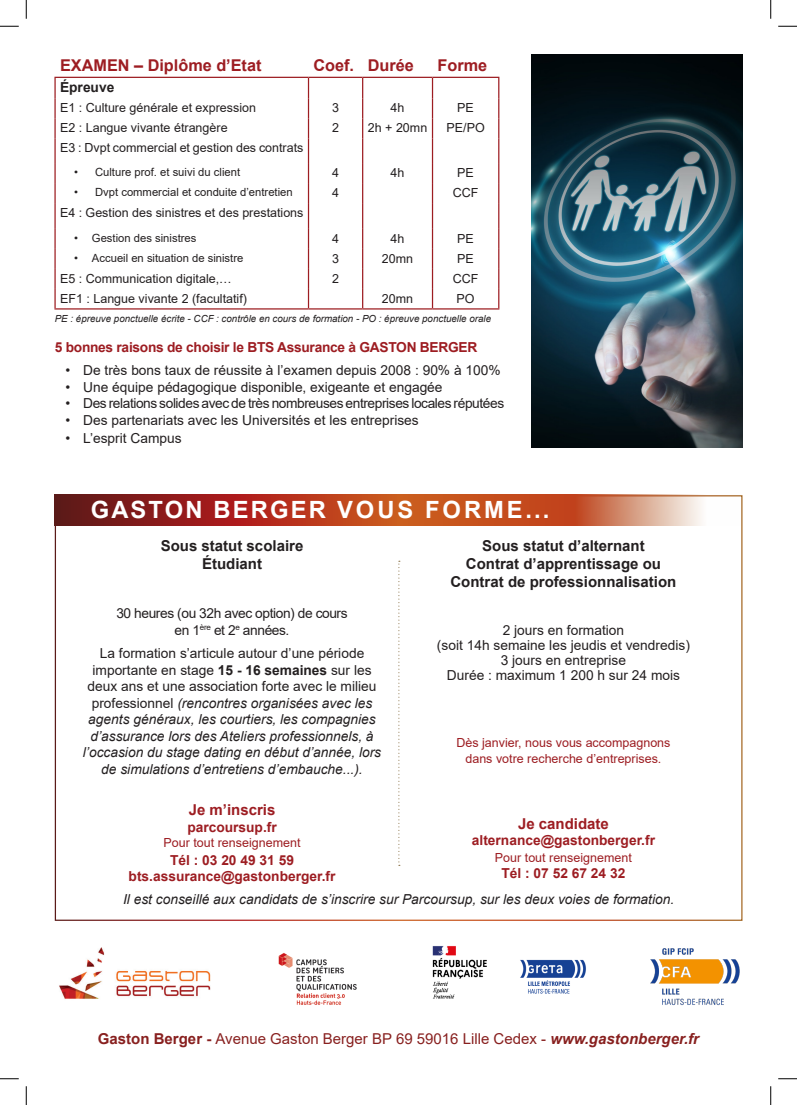
<style>
.page{position:relative;width:797px;height:1105px;background:#fff}
.page>*{position:absolute;margin:0;border:0;box-sizing:border-box;transform-origin:0 0}
.t1{font:700 23.75px "Arial";letter-spacing:.09em;color:#fff}
.t2{font:700 16.25px "Arial";color:#9d1d22}
.t3{font:700 15px/18px "Arial";color:#231f20;text-align:center}
.t4{font:15px "Arial";color:#88201f}
.t5{font:700 15px "Arial";color:#9d1d22}
.t6{font:italic 13.75px/16.5px "Arial";color:#231f20;text-align:center}
.t7{font:13.75px "Arial";color:#231f20}
.t8{font:13.75px "Arial";letter-spacing:-.03em;color:#231f20}
.t9{font:700 13.75px "Arial";color:#9d1d22}
.t10{font:700 13.75px "Arial";letter-spacing:-.02em;color:#9d1d22}
.t11{font:700 13.75px "Arial";color:#231f20}
.t12{font:12.5px "Arial";color:#231f20}
.t13{font:12.5px "Arial";color:#9d1d22}
.t14{font:11.25px "Arial";color:#231f20}
.TEXTE{font:italic 9.75px "Arial";color:#231f20}
.s1{font-style:normal}
.s2{font-weight:700;font-style:normal}
.s3{font-weight:700}
.s4{font-weight:700;font-style:italic}
</style>
<div class="page">
<hr style="left:54px;top:77px;width:254px;height:1px;background:#9d1d22">
<hr style="left:54px;top:78px;width:2px;height:20px;background:#9d1d22">
<hr style="left:308px;top:77px;width:54px;height:1px;background:#9d1d22">
<hr style="left:362px;top:77px;width:70px;height:1px;background:#9d1d22">
<hr style="left:432px;top:77px;width:67px;height:1px;background:#9d1d22">
<hr style="left:54px;top:98px;width:2px;height:20px;background:#9d1d22">
<hr style="left:54px;top:118px;width:2px;height:20px;background:#9d1d22">
<hr style="left:54px;top:138px;width:2px;height:25px;background:#9d1d22">
<hr style="left:54px;top:163px;width:2px;height:20px;background:#9d1d22">
<hr style="left:54px;top:183px;width:2px;height:20px;background:#9d1d22">
<hr style="left:54px;top:203px;width:2px;height:26px;background:#9d1d22">
<hr style="left:54px;top:229px;width:2px;height:20px;background:#9d1d22">
<hr style="left:54px;top:249px;width:2px;height:20px;background:#9d1d22">
<hr style="left:54px;top:269px;width:2px;height:20px;background:#9d1d22">
<svg style="left:54px;top:289px;width:2px;height:19px"></svg>
<svg style="left:308px;top:78px;width:1px;height:230px"></svg>
<svg style="left:362px;top:78px;width:1px;height:230px"></svg>
<svg style="left:432px;top:78px;width:1px;height:230px"></svg>
<svg style="left:498px;top:78px;width:1px;height:230px"></svg>
<hr style="left:54px;top:308px;width:254px;height:2px;background:#9d1d22">
<hr style="left:308px;top:308px;width:54px;height:2px;background:#9d1d22">
<hr style="left:362px;top:308px;width:70px;height:2px;background:#9d1d22">
<hr style="left:432px;top:308px;width:67px;height:2px;background:#9d1d22">
<svg style="left:55px;top:495px;width:686px;height:31px;background:#b8543b"></svg>
<svg style="left:398px;top:561px;width:2px;height:305px"></svg>
<img style="left:531px;top:55px;width:211px;height:393px">
<img style="left:59px;top:947px;width:46px;height:52px">
<img style="left:116px;top:970px;width:95px;height:27px">
<img style="left:650px;top:948px;width:90px;height:58px">
<img style="left:278px;top:953px;width:79px;height:52px">
<img style="left:432px;top:946px;width:154px;height:53px">
<svg style="left:0;top:25px;width:19px;height:2px"></svg>
<svg style="left:778px;top:25px;width:19px;height:2px"></svg>
<svg style="left:0;top:1078px;width:19px;height:1px"></svg>
<svg style="left:778px;top:1078px;width:19px;height:1px"></svg>
<svg style="left:25px;top:0;width:2px;height:19px"></svg>
<svg style="left:25px;top:1086px;width:2px;height:19px"></svg>
<svg style="left:770px;top:0;width:1px;height:19px"></svg>
<svg style="left:770px;top:1086px;width:1px;height:19px"></svg>
<p class="t2" style="left:60px;top:54px;width:203px">EXAMEN – Diplôme d’Etat</p>
<p class="t2" style="left:313px;top:54px;width:42px">Coef.</p>
<p class="t2" style="left:367px;top:54px;width:48px">Durée</p>
<p class="t2" style="left:437px;top:54px;width:51px">Forme</p>
<p class="t11" style="left:60px;top:78px;width:56px">Épreuve</p>
<p class="t12" style="left:60px;top:99px;width:197px">E1 : Culture générale et expression</p>
<p class="t12" style="left:332px;top:99px;width:8px">3</p>
<p class="t12" style="left:390px;top:99px;width:15px">4h</p>
<p class="t12" style="left:457px;top:99px;width:18px">PE</p>
<p class="t12" style="left:60px;top:119px;width:169px">E2 : Langue vivante étrangère</p>
<p class="t12" style="left:332px;top:119px;width:8px">2</p>
<p class="t12" style="left:368px;top:119px;width:61px">2h + 20mn</p>
<p class="t12" style="left:446px;top:119px;width:40px">PE/PO</p>
<p class="t12" style="left:60px;top:139px;width:245px">E3 : Dvpt commercial et gestion des contrats</p>
<p class="t14" style="left:74px;top:165px;width:167px">• Culture prof. et suivi du client</p>
<p class="t12" style="left:332px;top:164px;width:8px">4</p>
<p class="t12" style="left:390px;top:164px;width:15px">4h</p>
<p class="t12" style="left:457px;top:164px;width:18px">PE</p>
<p class="t14" style="left:74px;top:185px;width:220px">• Dvpt commercial et conduite d’entretien</p>
<p class="t12" style="left:332px;top:184px;width:8px">4</p>
<p class="t12" style="left:453px;top:184px;width:27px">CCF</p>
<p class="t12" style="left:60px;top:204px;width:245px">E4 : Gestion des sinistres et des prestations</p>
<p class="t14" style="left:74px;top:230px;width:124px">• Gestion des sinistres</p>
<p class="t12" style="left:332px;top:230px;width:8px">4</p>
<p class="t12" style="left:390px;top:230px;width:15px">4h</p>
<p class="t12" style="left:457px;top:230px;width:18px">PE</p>
<p class="t14" style="left:74px;top:250px;width:171px">• Accueil en situation de sinistre</p>
<p class="t12" style="left:332px;top:250px;width:8px">3</p>
<p class="t12" style="left:382px;top:250px;width:33px">20mn</p>
<p class="t12" style="left:457px;top:250px;width:18px">PE</p>
<p class="t12" style="left:60px;top:270px;width:173px">E5 : Communication digitale,…</p>
<p class="t12" style="left:332px;top:270px;width:8px">2</p>
<p class="t12" style="left:453px;top:270px;width:27px">CCF</p>
<p class="t12" style="left:60px;top:290px;width:188px">EF1 : Langue vivante 2 (facultatif)</p>
<p class="t12" style="left:382px;top:290px;width:33px">20mn</p>
<p class="t12" style="left:456px;top:290px;width:20px">PO</p>
<p class="TEXTE" style="left:55px;top:312px;width:438px">PE : épreuve ponctuelle écrite - CCF : contrôle en cours de formation - PO : épreuve ponctuelle orale</p>
<p class="t10" style="left:55px;top:337px;width:424px">5 bonnes raisons de choisir le BTS Assurance à GASTON BERGER</p>
<p class="t7" style="left:65px;top:361px;width:437px">• De très bons taux de réussite à l’examen depuis 2008 : 90% à 100%</p>
<p class="t7" style="left:65px;top:377px;width:378px">• Une équipe pédagogique disponible, exigeante et engagée</p>
<p class="t8" style="left:65px;top:394px;width:440px">• Des relations solides avec de très nombreuses entreprises locales réputées</p>
<p class="t7" style="left:65px;top:410px;width:355px">• Des partenariats avec les Universités et les entreprises</p>
<p class="t7" style="left:65px;top:428px;width:118px">• L’esprit Campus</p>
<p class="t1" style="left:91px;top:493px;width:460px">GASTON BERGER VOUS FORME...</p>
<p class="t3" style="left:161px;top:537px;width:144px">Sous statut scolaire</p>
<p class="t3" style="left:202px;top:555px;width:61px">Étudiant</p>
<p class="t8" style="left:116px;top:604px;width:233px">30 heures (ou 32h avec option) de cours</p>
<p class="t8" style="left:175px;top:620px;width:116px">en 1<sup>ère</sup> et 2<sup>e</sup> années.</p>
<p class="t6" style="left:83px;top:645px;width:300px"><span class="s1">La formation s’articule autour d’une période importante en stage</span> <span class="s2">15 - 16 semaines</span> <span class="s1">sur les deux ans et une association forte avec le milieu professionnel</span> (rencontres organisées avec les agents généraux, les courtiers, les compagnies d’assurance lors des Ateliers professionnels, à l’occasion du stage dating en début d’année, lors de simulations d’entretiens d’embauche...).</p>
<p class="t5" style="left:189px;top:799px;width:88px">Je m’inscris</p>
<p class="t9" style="left:187px;top:817px;width:91px">parcoursup.fr</p>
<p class="t13" style="left:164px;top:834px;width:138px">Pour tout renseignement</p>
<p class="t9" style="left:170px;top:850px;width:125px">Tél : 03 20 49 31 59</p>
<p class="t9" style="left:129px;top:867px;width:208px">bts.assurance@gastonberger.fr</p>
<p class="t3" style="left:482px;top:537px;width:164px">Sous statut d’alternant</p>
<p class="t3" style="left:450px;top:555px;width:227px">Contrat d’apprentissage ou<br>Contrat de professionnalisation</p>
<p class="t7" style="left:502px;top:620px;width:123px">2 jours en formation</p>
<p class="t7" style="left:437px;top:635px;width:254px">(soit 14h semaine les jeudis et vendredis)</p>
<p class="t7" style="left:501px;top:650px;width:127px">3 jours en entreprise</p>
<p class="t7" style="left:447px;top:665px;width:235px">Durée : maximum 1 200 h sur 24 mois</p>
<p class="t13" style="left:456px;top:734px;width:215px">Dès janvier, nous vous accompagnons</p>
<p class="t13" style="left:465px;top:750px;width:197px">dans votre recherche d’entreprises.</p>
<p class="t5" style="left:518px;top:813px;width:92px">Je candidate</p>
<p class="t9" style="left:472px;top:830px;width:185px">alternance@gastonberger.fr</p>
<p class="t13" style="left:495px;top:849px;width:138px">Pour tout renseignement</p>
<p class="t9" style="left:501px;top:863px;width:125px">Tél : 07 52 67 24 32</p>
<p class="t6" style="left:123px;top:891px;width:552px">Il est conseillé aux candidats de s’inscrire sur Parcoursup, sur les deux voies de formation.</p>
<p class="t4" style="left:98px;top:1028px;width:602px"><span class="s3">Gaston Berger -</span> Avenue Gaston Berger BP 69 59016 Lille Cedex - <span class="s4">www.gastonberger.fr</span></p>
</div>
